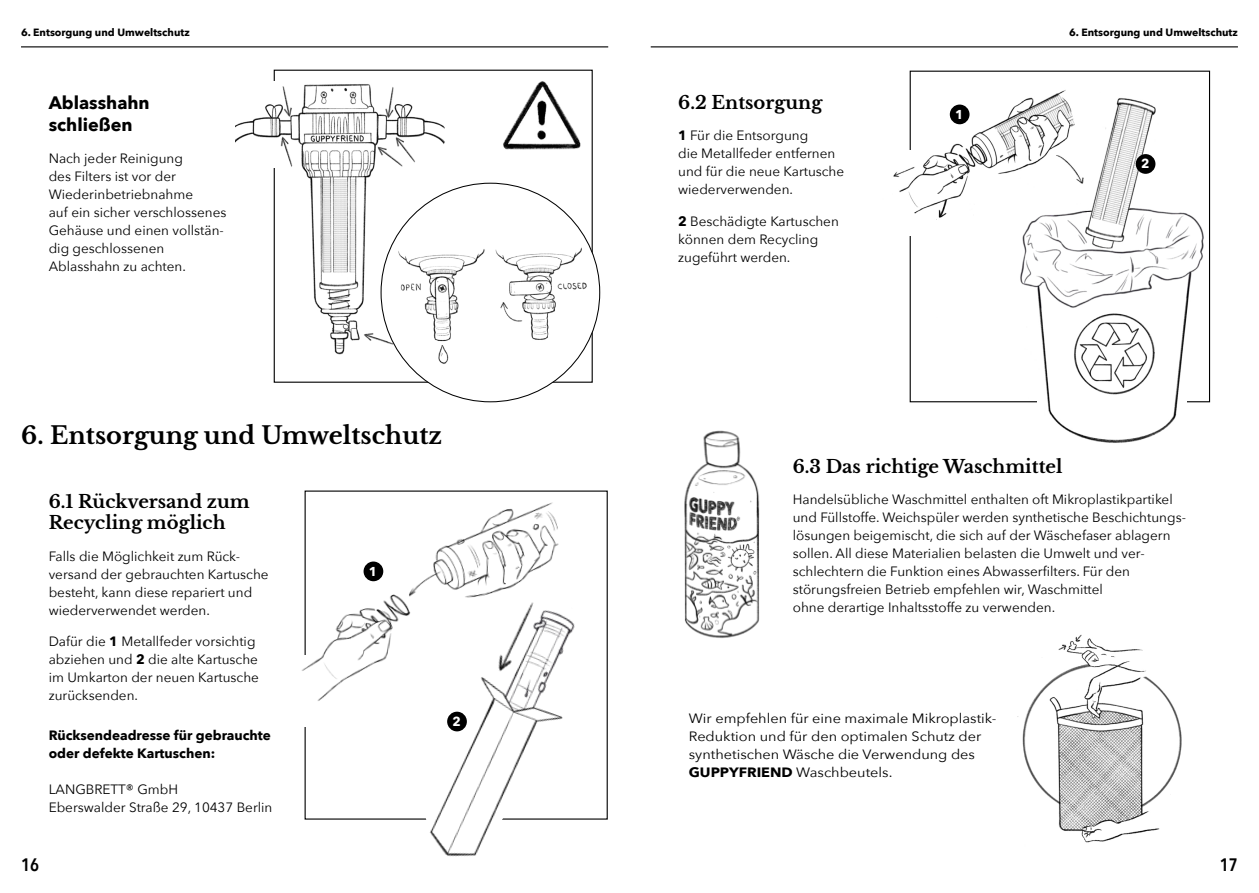
<style>
.page{position:relative;width:1259px;height:893px;background:#fff}
.page>*{position:absolute;margin:0;border:0;box-sizing:border-box;transform-origin:0 0}
.t1{font:700 24px "Libre Baskerville";color:#000}
.t2{font:700 18px/21.6px "Libre Baskerville";color:#000}
.t3{font:700 18px/21.6px "Avenir Next";color:#000}
.t4{font:600 18px "Avenir Next Condensed";color:#000}
.t5{font:13.5px/18px "Avenir Next";color:#000}
.t6{font:13.5px/18px "Avenir Next";color:#000;scale:1.07 1}
.t7{font:700 13.5px/18px "Avenir Next";color:#000}
.t8{font:700 12.9px "Avenir Next";color:#fff}
.t9{font:700 10.5px "Avenir Next";color:#000}
.s1{font-weight:700}
</style>
<div class="page">
<hr style="left:21px;top:46px;width:587px;height:1px;background:#000">
<hr style="left:651px;top:46px;width:587px;height:1px;background:#000">
<img style="left:395px;top:580px;width:213px;height:277px">
<img style="left:301px;top:490px;width:284px;height:248px">
<div style="left:363px;top:561px;width:20px;height:20px;background:#000;border-radius:50%"></div>
<div style="left:447px;top:712px;width:20px;height:19px;background:#000;border-radius:50%"></div>
<img style="left:893px;top:81px;width:317px;height:362px">
<div style="left:949px;top:105px;width:20px;height:19px;background:#000;border-radius:50%"></div>
<div style="left:1135px;top:154px;width:20px;height:20px;background:#000;border-radius:50%"></div>
<img style="left:684px;top:430px;width:76px;height:208px">
<img style="left:1017px;top:634px;width:165px;height:209px">
<img style="left:379px;top:226px;width:218px;height:160px">
<img style="left:503px;top:81px;width:78px;height:69px">
<img style="left:236px;top:75px;width:213px;height:283px">
<p class="t9" style="left:21px;top:23px;width:170px">6. Entsorgung und Umweltschutz</p>
<p class="t9" style="left:1069px;top:23px;width:170px">6. Entsorgung und Umweltschutz</p>
<h2 class="t3" style="left:49px;top:92px;width:103px">Ablasshahn schließen</h2>
<p class="t5" style="left:49px;top:148px;width:179px">Nach jeder Reinigung<br>des Filters ist vor der<br>Wiederinbetriebnahme<br>auf ein sicher verschlossenes<br>Gehäuse und einen vollstän&shy;dig geschlossenen<br>Ablasshahn zu achten.</p>
<h1 class="t1" style="left:21px;top:421px;width:422px">6. Entsorgung und Umweltschutz</h1>
<h2 class="t2" style="left:49px;top:490px;width:203px">6.1 Rückversand zum<br>Recycling möglich</h2>
<p class="t5" style="left:49px;top:546px;width:221px">Falls die Möglichkeit zum Rück&shy;versand der gebrauchten Kartusche besteht, kann diese repariert und wiederverwendet werden.</p>
<p class="t5" style="left:49px;top:632px;width:212px">Dafür die <span class="s1">1</span> Metallfeder vorsichtig abziehen und <span class="s1">2</span> die alte Kartusche im Umkarton der neuen Kartusche zurücksenden.</p>
<p class="t7" style="left:49px;top:726px;width:224px">Rücksendeadresse für gebrauchte oder defekte Kartuschen:</p>
<p class="t5" style="left:49px;top:779px;width:225px">LANGBRETT® GmbH<br>Eberswalder Straße 29, 10437 Berlin</p>
<p class="t8" style="left:369px;top:560px;width:10px">1</p>
<p class="t8" style="left:452px;top:710px;width:10px">2</p>
<h2 class="t2" style="left:678px;top:92px;width:146px">6.2 Entsorgung</h2>
<p class="t5" style="left:678px;top:126px;width:167px"><span class="s1">1</span> Für die Entsorgung<br>die Metallfeder entfernen und für die neue Kartusche wiederverwenden.</p>
<p class="t5" style="left:678px;top:212px;width:162px"><span class="s1">2</span> Beschädigte Kartuschen können dem Recycling zugeführt werden.</p>
<p class="t8" style="left:955px;top:103px;width:10px">1</p>
<p class="t8" style="left:1141px;top:153px;width:10px">2</p>
<h2 class="t2" style="left:793px;top:456px;width:271px">6.3 Das richtige Waschmittel</h2>
<p class="t5" style="left:793px;top:490px;width:395px">Handelsübliche Waschmittel enthalten oft Mikroplastikpartikel und Füllstoffe. Weichspüler werden synthetische Beschichtungs&shy;lösungen beigemischt, die sich auf der Wäschefaser ablagern sollen. All diese Materialien belasten die Umwelt und ver&shy;schlechtern die Funktion eines Abwasserfilters. Für den störungsfreien Betrieb empfehlen wir, Waschmittel<br>ohne derartige Inhaltsstoffe zu verwenden.</p>
<p class="t6" style="left:689px;top:709px;width:289px">Wir empfehlen für eine maximale Mikroplastik-Reduktion und für den optimalen Schutz der synthetischen Wäsche die Verwendung des <span class="s1">GUPPYFRIEND</span> Waschbeutels.</p>
<h2 class="t4" style="left:21px;top:849px;width:19px">16</h2>
<h2 class="t4" style="left:1219px;top:849px;width:19px">17</h2>
</div>
